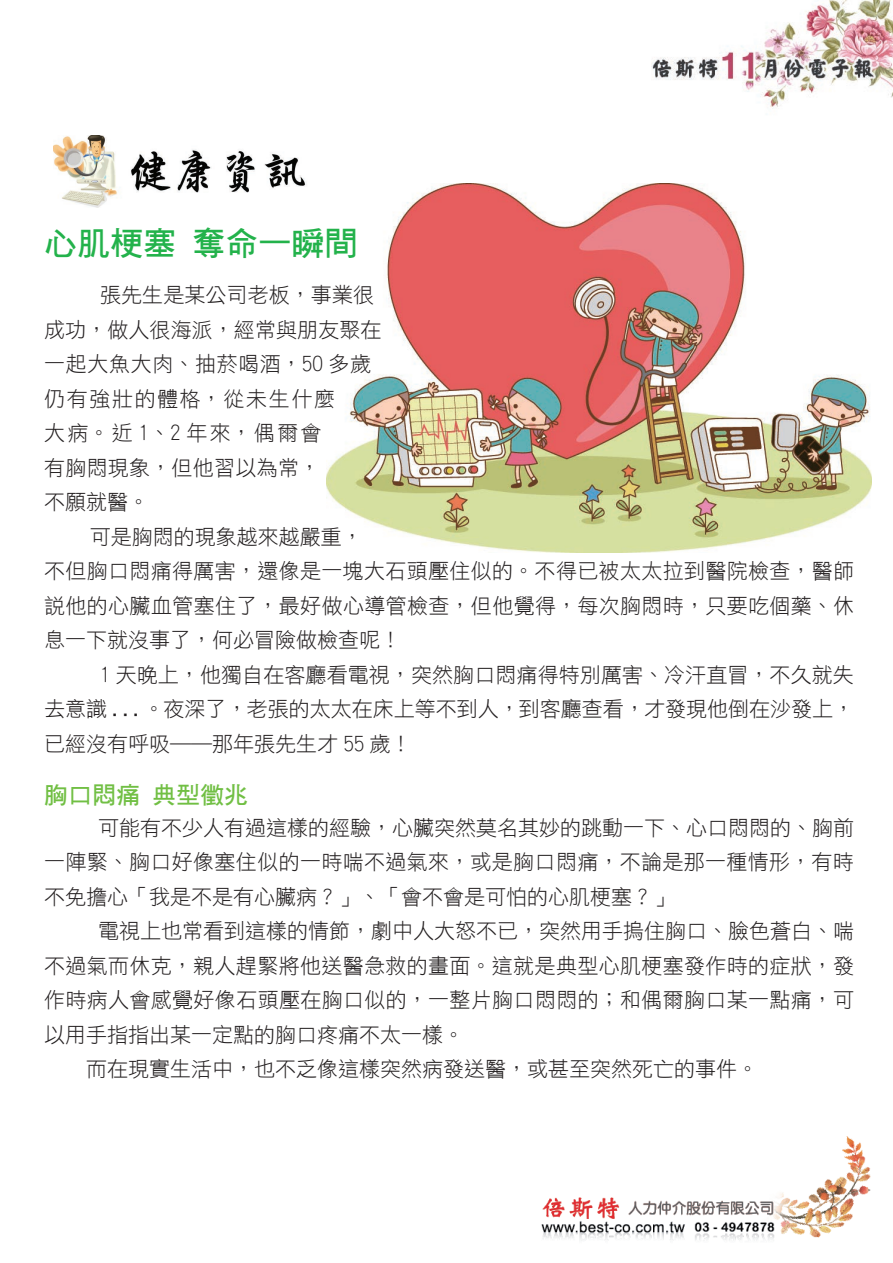
<style>
.page{position:relative;width:893px;height:1263px;background:#fff}
.page>*{position:absolute;margin:0;border:0;box-sizing:border-box;transform-origin:0 0}
.t1{font:33px "DF Hei W7 WIN BF";color:#23b24b}
.t2{font:24px "DF Hei W7 WIN BF";color:#71bf44}
.t3{font:21px/34.5px "DF Hei W3 WIN BF";letter-spacing:.005em;color:#231f20}
</style>
<div class="page">
<img style="left:327px;top:183px;width:545px;height:369px">
<img style="left:53px;top:135px;width:254px;height:72px">
<svg style="left:327px;top:225px;width:31px;height:37px"></svg>
<img style="left:541px;top:1136px;width:330px;height:105px">
<img style="left:651px;top:0;width:242px;height:107px">
<h1 class="t1" style="left:44px;top:226px;width:315px">心肌梗塞 奪命一瞬間</h1>
<p class="t3" style="left:44px;top:277px;width:339px;text-indent:56px">張先生是某公司老板，事業很成功，做人很海派，經常與朋友聚在一起大魚大肉、抽菸喝酒，50 多歲仍有強壯的體格，從未生什麼<br>大病。近 1、2 年來，偶爾會<br>有胸悶現象，但他習以為常，<br>不願就醫。</p>
<p class="t3" style="left:44px;top:519px;width:812px;text-indent:46px">可是胸悶的現象越來越嚴重，<br>不但胸口悶痛得厲害，還像是一塊大石頭壓住似的。不得已被太太拉到醫院檢查，醫師說他的心臟血管塞住了，最好做心導管檢查，但他覺得，每次胸悶時，只要吃個藥、休息一下就沒事了，何必冒險做檢查呢！</p>
<p class="t3" style="left:44px;top:657px;width:811px;text-align:justify;text-indent:56px">1 天晚上，他獨自在客廳看電視，突然胸口悶痛得特別厲害、冷汗直冒，不久就失去意識 ...。夜深了，老張的太太在床上等不到人，到客廳查看，才發現他倒在沙發上，已經沒有呼吸――那年張先生才 55 歲！</p>
<p class="t2" style="left:44px;top:782px;width:206px">胸口悶痛 典型徵兆</p>
<p class="t3" style="left:44px;top:810px;width:811px;text-align:justify;text-indent:54px">可能有不少人有過這樣的經驗，心臟突然莫名其妙的跳動一下、心口悶悶的、胸前一陣緊、胸口好像塞住似的一時喘不過氣來，或是胸口悶痛，不論是那一種情形，有時不免擔心「我是不是有心臟病？」、「會不會是可怕的心肌梗塞？」</p>
<p class="t3" style="left:98px;top:913px;width:757px">電視上也常看到這樣的情節，劇中人大怒不已，突然用手摀住胸口、臉色蒼白、喘</p>
<p class="t3" style="left:44px;top:948px;width:812px">不過氣而休克，親人趕緊將他送醫急救的畫面。這就是典型心肌梗塞發作時的症狀，發</p>
<p class="t3" style="left:44px;top:983px;width:812px">作時病人會感覺好像石頭壓在胸口似的，一整片胸口悶悶的；和偶爾胸口某一點痛，可</p>
<p class="t3" style="left:44px;top:1017px;width:422px">以用手指指出某一定點的胸口疼痛不太一樣。</p>
<p class="t3" style="left:86px;top:1052px;width:674px">而在現實生活中，也不乏像這樣突然病發送醫，或甚至突然死亡的事件。</p>
</div>
